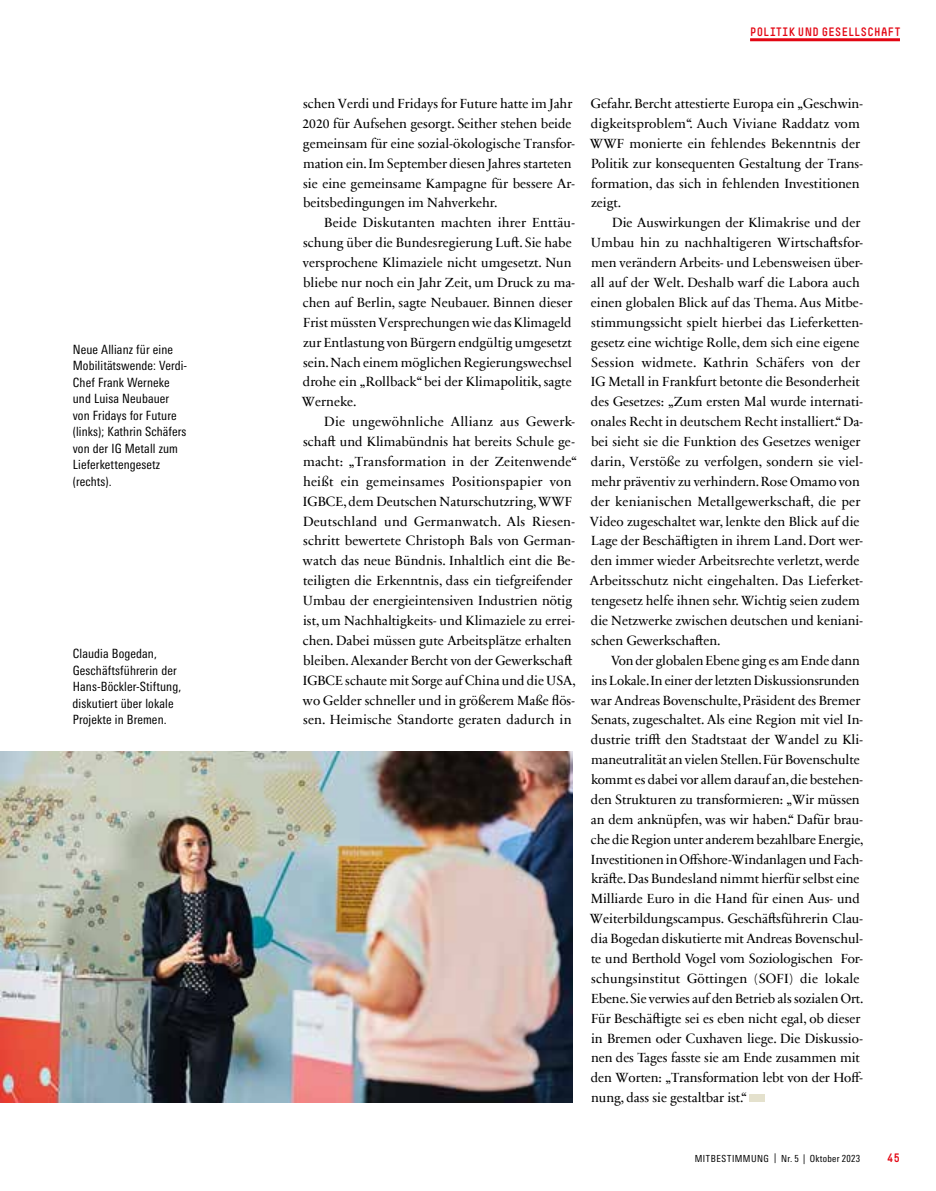
<style>
.page{position:relative;width:936px;height:1191px;background:#fff}
.page>*{position:absolute;margin:0;border:0;box-sizing:border-box;transform-origin:0 0}
.t1{font:13.5px/19.8px "Sabon Next Com";color:#000}
.t2{font:condensed 12.75px/16.5px "Univers Next Pro";letter-spacing:.01em;color:#000}
.t3{font:12px "Simple HBS";color:#e30613}
.t4{font:condensed 9.75px "Univers Next Pro";letter-spacing:.045em;color:#000}
</style>
<div class="page">
<div style="left:749px;top:1094px;width:15px;height:8px;background:#e4e1cd"></div>
<img style="left:0;top:751px;width:572px;height:351px">
<hr style="left:750px;top:38px;width:149px;height:3px;background:#e30613">
<p class="t2" style="left:73px;top:341px;width:116px">Neue Allianz für eine<br>Mobilitätswende: Verdi-<br>Chef Frank Werneke und Luisa Neubauer von Fridays for Future (links); Kathrin Schäfers von der IG Metall zum<br>Lieferkettengesetz (rechts).</p>
<p class="t2" style="left:73px;top:645px;width:110px">Claudia Bogedan,<br>Geschäftsführerin der<br>Hans-Böckler-Stiftung, diskutiert über lokale<br>Projekte in Bremen.</p>
<p class="t3" style="left:750px;top:25px;width:8px">POLITIK</p>
<p class="t3" style="left:797px;top:25px;width:8px">UND</p>
<p class="t3" style="left:821px;top:25px;width:8px">GESELLSCHAFT</p>
<p class="t1" style="left:302px;top:93px;width:274px">schen Verdi und Fridays for Future hatte im Jahr 2020 für Aufsehen gesorgt. Seither stehen beide gemeinsam für eine sozial-ökologische Transfor&shy;mation ein. Im September diesen Jahres starteten sie eine gemeinsame Kampagne für bessere Ar&shy;beitsbedingungen im Nahverkehr.</p>
<p class="t1" style="left:302px;top:212px;width:274px;text-indent:22px">Beide Diskutanten machten ihrer Enttäu&shy;schung über die Bundesregierung Luft. Sie habe versprochene Klimaziele nicht umgesetzt. Nun bliebe nur noch ein Jahr Zeit, um Druck zu ma&shy;chen auf Berlin, sagte Neubauer. Binnen dieser Frist müssten Versprechungen wie das Klimageld zur Entlastung von Bürgern endgültig umgesetzt sein. Nach einem möglichen Regierungswechsel drohe ein „Rollback“ bei der Klimapolitik, sagte Werneke.</p>
<p class="t1" style="left:303px;top:411px;width:275px;text-indent:21px">Die ungewöhnliche Allianz aus Gewerk&shy;schaft und Klimabündnis hat bereits Schule ge&shy;macht: „Transformation in der Zeitenwende“ heißt ein gemeinsames Positionspapier von IGBCE, dem Deutschen Naturschutzring, WWF Deutschland und Germanwatch. Als Riesen&shy;schritt bewertete Christoph Bals von German&shy;watch das neue Bündnis. Inhaltlich eint die Be&shy;teiligten die Erkenntnis, dass ein tiefgreifender Umbau der energieintensiven Industrien nötig ist, um Nachhaltigkeits- und Klimaziele zu errei&shy;chen. Dabei müssen gute Arbeitsplätze erhalten bleiben. Alexander Bercht von der Gewerkschaft IGBCE schaute mit Sorge auf China und die USA, wo Gelder schneller und in größerem Maße flös&shy;sen. Heimische Standorte geraten dadurch in</p>
<p class="t1" style="left:590px;top:93px;width:274px">Gefahr. Bercht attestierte Europa ein „Geschwin&shy;digkeitsproblem“. Auch Viviane Raddatz vom WWF monierte ein fehlendes Bekenntnis der Politik zur konsequenten Gestaltung der Trans&shy;formation, das sich in fehlenden Investitionen zeigt.</p>
<p class="t1" style="left:590px;top:212px;width:274px;text-indent:22px">Die Auswirkungen der Klimakrise und der Umbau hin zu nachhaltigeren Wirtschaftsfor&shy;men verändern Arbeits- und Lebensweisen über&shy;all auf der Welt. Deshalb warf die Labora auch einen globalen Blick auf das Thema. Aus Mitbe&shy;stimmungssicht spielt hierbei das Lieferketten&shy;gesetz eine wichtige Rolle, dem sich eine eigene Session widmete. Kathrin Schäfers von der IG Metall in Frankfurt betonte die Besonderheit des Gesetzes: „Zum ersten Mal wurde internati&shy;onales Recht in deutschem Recht installiert.“ Da&shy;bei sieht sie die Funktion des Gesetzes weniger darin, Verstöße zu verfolgen, sondern sie viel&shy;mehr präventiv zu verhindern. Rose Omamo von der kenianischen Metallgewerkschaft, die per Video zugeschaltet war, lenkte den Blick auf die Lage der Beschäftigten in ihrem Land. Dort wer&shy;den immer wieder Arbeitsrechte verletzt, werde Arbeitsschutz nicht eingehalten. Das Lieferket&shy;tengesetz helfe ihnen sehr. Wichtig seien zudem die Netzwerke zwischen deutschen und keniani&shy;schen Gewerkschaften.</p>
<p class="t1" style="left:590px;top:649px;width:275px;text-indent:21px">Von der globalen Ebene ging es am Ende dann ins Lokale. In einer der letzten Diskussionsrunden war Andreas Bovenschulte, Präsident des Bremer Senats, zugeschaltet. Als eine Region mit viel In&shy;dustrie trifft den Stadtstaat der Wandel zu Kli&shy;maneutralität an vielen Stellen. Für Bovenschulte kommt es dabei vor allem darauf an, die bestehen&shy;den Strukturen zu transformieren: „Wir müssen an dem anknüpfen, was wir haben.“ Dafür brau&shy;che die Region unter anderem bezahlbare Energie, Investitionen in Offshore-Windanlagen und Fach&shy;kräfte. Das Bundesland nimmt hierfür selbst eine Milliarde Euro in die Hand für einen Aus- und Weiterbildungscampus. Geschäftsführerin Clau&shy;dia Bogedan diskutierte mit Andreas Bovenschul&shy;te und Berthold Vogel vom Soziologischen For&shy;schungsinstitut Göttingen (SOFI) die lokale Ebene. Sie verwies auf den Betrieb als sozialen Ort.<br>Für Beschäftigte sei es eben nicht egal, ob dieser in Bremen oder Cuxhaven liege. Die Diskussio&shy;nen des Tages fasste sie am Ende zusammen mit den Worten: „Transformation lebt von der Hoff&shy;nung, dass sie gestaltbar ist.“</p>
<p class="t4" style="left:694px;top:1152px;width:167px">MITBESTIMMUNG | Nr. 5 | Oktober 2023</p>
<p class="t3" style="left:887px;top:1150px;width:14px">45</p>
</div>
